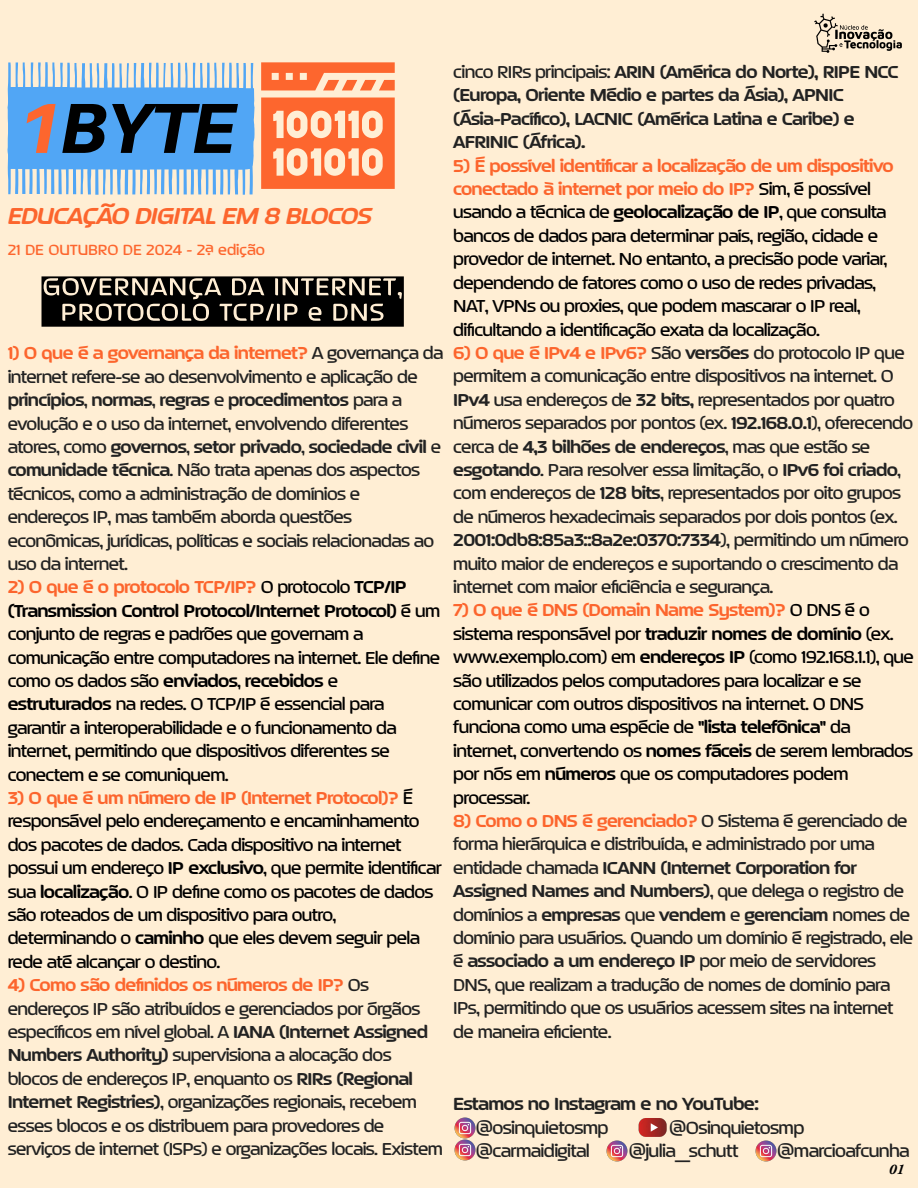
<style>
.page{position:relative;width:918px;height:1188px;background:#ffeed4}
.page>*{position:absolute;margin:0;border:0;box-sizing:border-box;transform-origin:0 0}
.t1{font:italic 800 70.95px "Aileron";letter-spacing:-.03em;color:#000}
.t2{font:italic 700 26.1px "September";letter-spacing:-.03em;color:#fc652d}
.t3{font:500 19.8px "September";letter-spacing:-.03em;color:#222}
.t4{font:700 19.8px "September";letter-spacing:-.03em;color:#222}
.t5{font:500 19.5px/23.4px "September";letter-spacing:-.03em;color:#222}
.t6{font:500 19.5px/23.4px "September";letter-spacing:-.03em;color:#000}
.t7{font:700 19.5px/23.4px "September";letter-spacing:-.03em;color:#222}
.t8{font:500 16.65px "September";color:#fd662e}
.t9{font:italic 700 14.7px "Adobe Garamond Pro";color:#000}
.s1{color:#fd662e}
.s2{font-weight:700;color:#fc652d}
.s3{font-weight:700}
.s4{font-weight:500}
</style>
<div class="page">
<svg style="left:8px;top:62px;width:247px;height:133px"></svg>
<svg style="left:261px;top:62px;width:134px;height:127px"></svg>
<img style="left:814px;top:13px;width:88px;height:40px">
<svg style="left:42px;top:276px;width:362px;height:51px;background:#3c3832"></svg>
<img style="left:454px;top:1117px;width:22px;height:44px">
<img style="left:755px;top:1140px;width:22px;height:22px">
<img style="left:606px;top:1140px;width:22px;height:22px">
<img style="left:638px;top:1118px;width:29px;height:19px">
<h1 class="t1" style="left:17px;top:88px;width:220px"><span class="s1">1</span>BYTE</h1>
<h2 class="t2" style="left:8px;top:199px;width:366px">EDUCAÇÃO DIGITAL EM 8 BLOCOS</h2>
<p class="t8" style="left:8px;top:239px;width:259px">21 DE OUTUBRO DE 2024 - 2ª edição</p>
<p class="t5" style="left:8px;top:341px;width:437px"><span class="s2">1) O que é a governança da internet?</span> A governança da internet refere-se ao desenvolvimento e aplicação de <span class="s3">princípios</span>, <span class="s3">normas</span>, <span class="s3">regras</span> e <span class="s3">procedimentos</span> para a evolução e o uso da internet, envolvendo diferentes atores, como <span class="s3">governos</span>, <span class="s3">setor privado</span>, <span class="s3">sociedade civil</span> e <span class="s3">comunidade técnica</span>. Não trata apenas dos aspectos técnicos, como a administração de domínios e endereços IP, mas também aborda questões econômicas, jurídicas, políticas e sociais relacionadas ao uso da internet.</p>
<p class="t6" style="left:8px;top:575px;width:434px"><span class="s2">2) O que é o protocolo TCP/IP?</span> O protocolo <span class="s3">TCP/IP (Transmission Control Protocol/Internet Protocol)</span> é um conjunto de regras e padrões que governam a comunicação entre computadores na internet. Ele define como os dados são <span class="s3">enviados</span>, <span class="s3">recebidos</span> e <span class="s3">estruturados</span> na redes. O TCP/IP é essencial para garantir a interoperabilidade e o funcionamento da internet, permitindo que dispositivos diferentes se conectem e se comuniquem.</p>
<p class="t6" style="left:8px;top:785px;width:436px"><span class="s2">3) O que é um número de IP (Internet Protocol)?</span> É responsável pelo endereçamento e encaminhamento dos pacotes de dados. Cada dispositivo na internet possui um endereço <span class="s3">IP exclusivo</span>, que permite identificar sua <span class="s3">localização</span>. O IP define como os pacotes de dados são roteados de um dispositivo para outro, determinando o <span class="s3">caminho</span> que eles devem seguir pela rede até alcançar o destino.</p>
<p class="t5" style="left:8px;top:973px;width:437px"><span class="s2">4) Como são definidos os números de IP?</span> Os endereços IP são atribuídos e gerenciados por órgãos específicos em nível global. A <span class="s3">IANA (Internet Assigned Numbers Authority)</span> supervisiona a alocação dos blocos de endereços IP, enquanto os <span class="s3">RIRs (Regional Internet Registries)</span>, organizações regionais, recebem esses blocos e os distribuem para provedores de serviços de internet (ISPs) e organizações locais. Existem</p>
<p class="t7" style="left:453px;top:60px;width:447px"><span class="s4">cinco RIRs principais:</span> ARIN (América do Norte), RIPE NCC (Europa, Oriente Médio e partes da Ásia), APNIC (Ásia-Pacífico), LACNIC (América Latina e Caribe) e AFRINIC (África).</p>
<p class="t6" style="left:453px;top:153px;width:442px"><span class="s2">5) É possível identificar a localização de um dispositivo conectado à internet por meio do IP?</span> Sim, é possível usando a técnica de <span class="s3">geolocalização de IP</span>, que consulta bancos de dados para determinar país, região, cidade e provedor de internet. No entanto, a precisão pode variar, dependendo de fatores como o uso de redes privadas, NAT, VPNs ou proxies, que podem mascarar o IP real, dificultando a identificação exata da localização.</p>
<p class="t5" style="left:453px;top:340px;width:461px"><span class="s2">6) O que é IPv4 e IPv6?</span> São <span class="s3">versões</span> do protocolo IP que permitem a comunicação entre dispositivos na internet. O <span class="s3">IPv4</span> usa endereços de <span class="s3">32 bits,</span> representados por quatro números separados por pontos (ex. <span class="s3">192.168.0.1</span>), oferecendo cerca de <span class="s3">4,3 bilhões de endereços</span>, mas que estão se <span class="s3">esgotando</span>. Para resolver essa limitação, o <span class="s3">IPv6 foi criado</span>, com endereços de <span class="s3">128 bits</span>, representados por oito grupos de números hexadecimais separados por dois pontos (ex.<br><span class="s3">2001:0db8:85a3::8a2e:0370:7334</span>), permitindo um número muito maior de endereços e suportando o crescimento da internet com maior eficiência e segurança.</p>
<p class="t6" style="left:453px;top:598px;width:462px"><span class="s2">7) O que é DNS (Domain Name System)?</span> O DNS é o sistema responsável por <span class="s3">traduzir nomes de domínio</span> (ex. www.exemplo.com) em <span class="s3">endereços IP</span> (como 192.168.1.1), que são utilizados pelos computadores para localizar e se comunicar com outros dispositivos na internet. O DNS funciona como uma espécie de <span class="s3">"lista telefônica"</span> da internet, convertendo os <span class="s3">nomes fáceis</span> de serem lembrados por nós em <span class="s3">números</span> que os computadores podem processar.</p>
<p class="t5" style="left:453px;top:808px;width:461px"><span class="s2">8) Como o DNS é gerenciado?</span> O Sistema é gerenciado de forma hierárquica e distribuída, e administrado por uma entidade chamada <span class="s3">ICANN (Internet Corporation for Assigned Names and Numbers)</span>, que delega o registro de domínios a <span class="s3">empresas</span> que <span class="s3">vendem</span> e <span class="s3">gerenciam</span> nomes de domínio para usuários. Quando um domínio é registrado, ele é <span class="s3">associado a um endereço IP</span> por meio de servidores DNS, que realizam a tradução de nomes de domínio para IPs, permitindo que os usuários acessem sites na internet de maneira eficiente.</p>
<p class="t4" style="left:453px;top:1091px;width:307px">Estamos no Instagram e no YouTube:</p>
<p class="t3" style="left:476px;top:1115px;width:134px">@osinquietosmp</p>
<p class="t3" style="left:669px;top:1115px;width:137px">@Osinquietosmp</p>
<p class="t3" style="left:476px;top:1138px;width:116px">@carmaidigital</p>
<p class="t3" style="left:629px;top:1138px;width:111px">@julia_schutt</p>
<p class="t3" style="left:777px;top:1138px;width:134px">@marcioafcunha</p>
<p class="t9" style="left:889px;top:1161px;width:17px">01</p>
</div>
